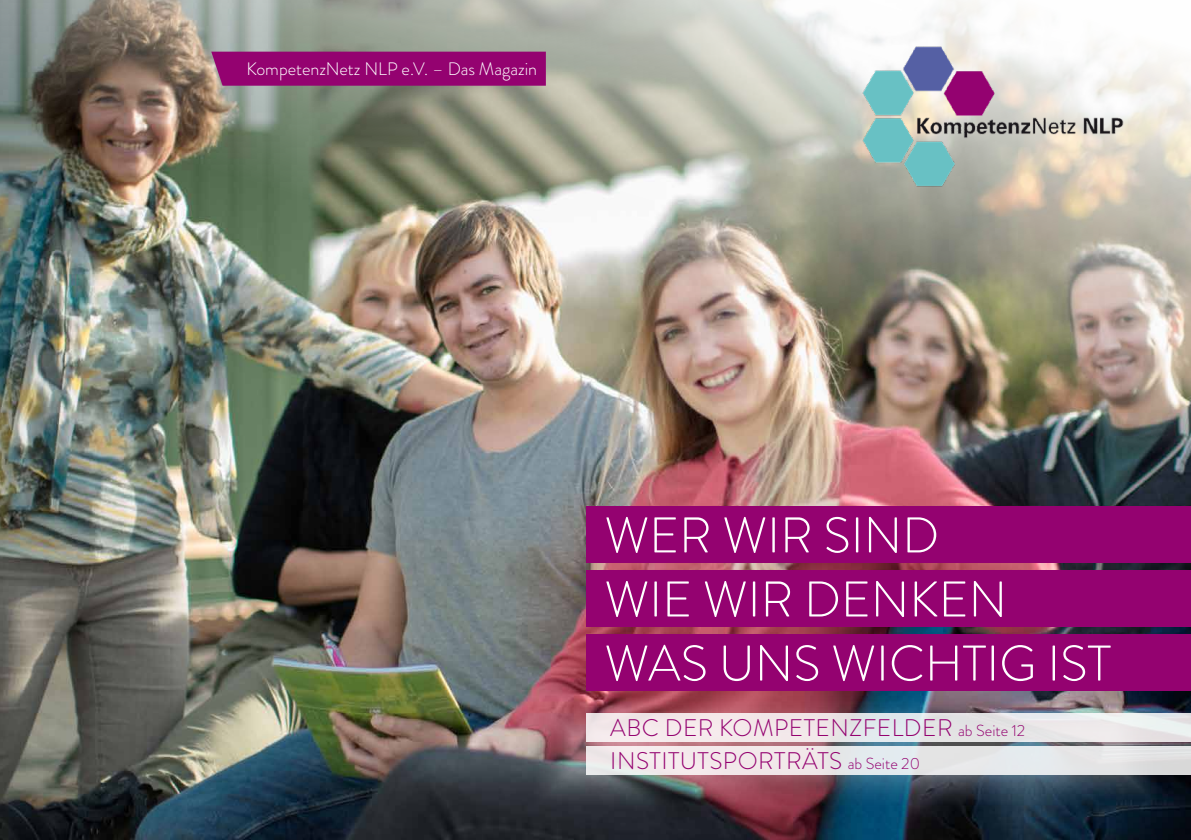
<style>
.page{position:relative;width:1191px;height:840px;background:#fff}
.page>*{position:absolute;margin:0;border:0;box-sizing:border-box;transform-origin:0 0}
.t1{font:300 50px/64px "Brandon Grotesque";color:#fff}
.t2{font:300 24px/32.6px "Brandon Grotesque";letter-spacing:.02em;color:#940270}
.t3{font:300 18px "Brandon Grotesque";color:#fff}
.s1{font-size:16px}
</style>
<div class="page">
<img style="left:0;top:0;width:1191px;height:839px">
<div style="left:211px;top:52px;width:335px;height:34px;background:#940270"></div>
<div style="left:586px;top:713px;width:605px;height:28px;background:#e8e8eb"></div>
<div style="left:586px;top:746px;width:605px;height:28px;background:linear-gradient(to bottom,#e6e7e8,#d5d5d5)"></div>
<img style="left:527px;top:686px;width:639px;height:127px">
<img style="left:861px;top:46px;width:330px;height:140px">
<div style="left:586px;top:505px;width:605px;height:57px;background:#940270"></div>
<div style="left:586px;top:570px;width:605px;height:56px;background:#940270"></div>
<div style="left:586px;top:634px;width:605px;height:56px;background:#940270"></div>
<p class="t3" style="left:246px;top:56px;width:292px">KompetenzNetz NLP e.V. – Das Magazin</p>
<h1 class="t1" style="left:604px;top:503px;width:508px">WER WIR SIND<br>WIE WIR DENKEN<br>WAS UNS WICHTIG IST</h1>
<p class="t2" style="left:610px;top:711px;width:416px">ABC DER KOMPETENZFELDER <span class="s1">ab Seite 12<br></span>INSTITUTSPORTRÄTS <span class="s1">ab Seite 20</span></p>
</div>
